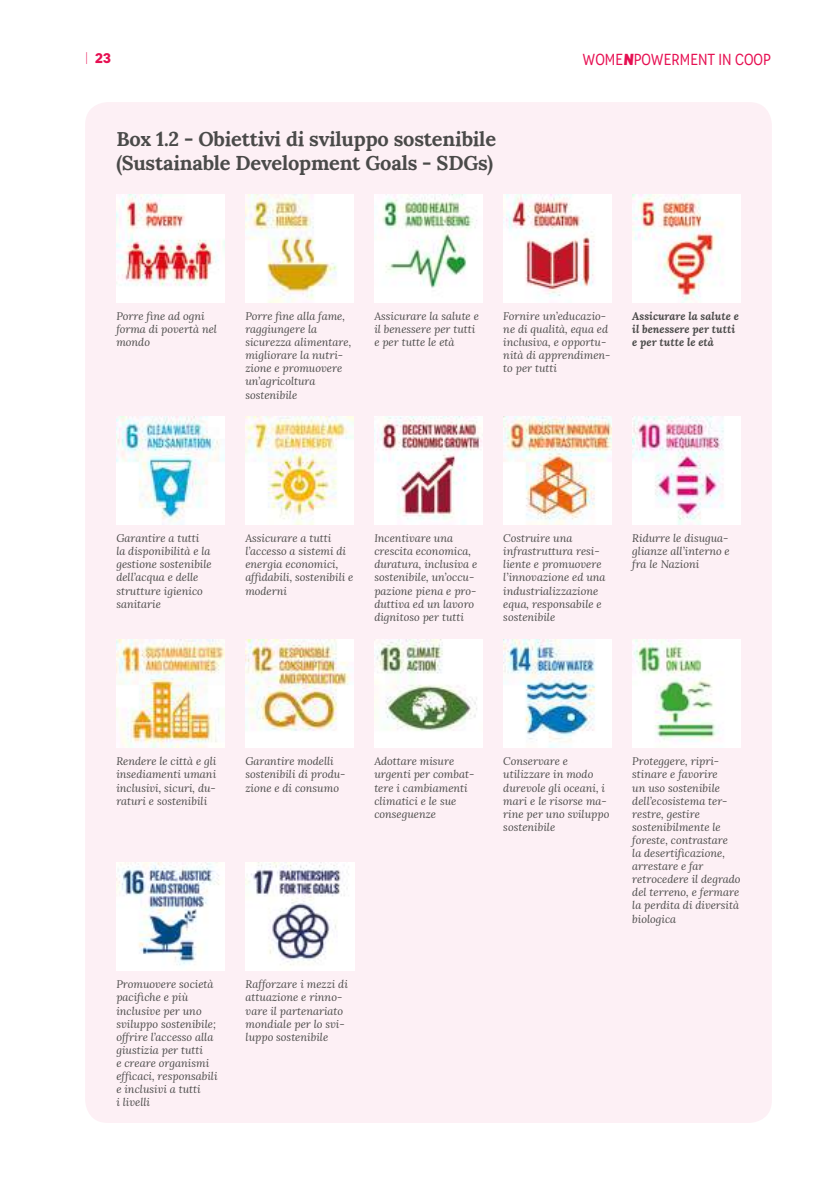
<style>
.page{position:relative;width:840px;height:1191px;background:#fff}
.page>*{position:absolute;margin:0;border:0;box-sizing:border-box;transform-origin:0 0}
.t1{font:700 20px/24px "Lora";letter-spacing:-.01em;color:#4a4a49}
.t2{font:condensed 16px "Novecento";color:#e61052}
.t3{font:700 14px "Novecento";color:#e61052}
.t4{font:italic 11px/13px "Lora";color:#4a4a49}
.t5{font:italic 700 11px/13px "Lora";color:#4a4a49}
.s1{font-weight:300}
.s2{font-family:"Novecento Narrow Ult";font-weight:700;font-stretch:normal}
</style>
<div class="page">
<div style="left:85px;top:102px;width:686px;height:1021px;background:#fdf0f5;border-radius:23px"></div>
<img style="left:116px;top:194px;width:108px;height:108px">
<img style="left:245px;top:194px;width:108px;height:108px">
<img style="left:374px;top:194px;width:108px;height:108px">
<img style="left:503px;top:194px;width:108px;height:108px">
<img style="left:632px;top:194px;width:108px;height:108px">
<img style="left:116px;top:639px;width:108px;height:109px">
<img style="left:245px;top:639px;width:108px;height:109px">
<img style="left:374px;top:639px;width:108px;height:109px">
<img style="left:503px;top:639px;width:108px;height:109px">
<img style="left:632px;top:639px;width:108px;height:109px">
<img style="left:116px;top:416px;width:108px;height:108px">
<img style="left:245px;top:416px;width:108px;height:108px">
<img style="left:374px;top:416px;width:108px;height:108px">
<img style="left:503px;top:416px;width:108px;height:108px">
<img style="left:632px;top:416px;width:108px;height:108px">
<img style="left:116px;top:862px;width:109px;height:108px">
<img style="left:245px;top:862px;width:109px;height:108px">
<p class="t3" style="left:85px;top:50px;width:27px"><span class="s1">|</span> 23</p>
<h2 class="t2" style="left:582px;top:50px;width:189px">WOME<span class="s2">N</span>POWERMENT IN COOP</h2>
<h1 class="t1" style="left:116px;top:125px;width:381px">Box 1.2 - Obiettivi di sviluppo sostenibile (Sustainable Development Goals - SDGs)</h1>
<p class="t4" style="left:116px;top:309px;width:102px">Porre fine ad ogni forma di povertà nel mondo</p>
<p class="t4" style="left:245px;top:309px;width:107px">Porre fine alla fame, raggiungere la sicurezza alimentare, migliorare la nutri&shy;zione e promuovere un’agricoltura sostenibile</p>
<p class="t4" style="left:374px;top:309px;width:106px">Assicurare la salute e il benessere per tutti e per tutte le età</p>
<p class="t4" style="left:503px;top:309px;width:109px">Fornire un’educazio&shy;ne di qualità, equa ed inclusiva, e opportu&shy;nità di apprendimen&shy;to per tutti</p>
<p class="t5" style="left:632px;top:309px;width:108px">Assicurare la salute e il benessere per tutti e per tutte le età</p>
<p class="t4" style="left:116px;top:531px;width:97px">Garantire a tutti<br>la disponibilità e la gestione sostenibile dell’acqua e delle strutture igienico sanitarie</p>
<p class="t4" style="left:245px;top:531px;width:109px">Assicurare a tutti l’accesso a sistemi di energia economici, affidabili, sostenibili e moderni</p>
<p class="t4" style="left:374px;top:531px;width:104px">Incentivare una crescita economica, duratura, inclusiva e sostenibile, un’occu&shy;pazione piena e pro&shy;duttiva ed un lavoro dignitoso per tutti</p>
<p class="t4" style="left:503px;top:531px;width:104px">Costruire una infrastruttura resi&shy;liente e promuovere l’innovazione ed una industrializzazione equa, responsabile e sostenibile</p>
<p class="t4" style="left:632px;top:531px;width:99px;text-align:justify">Ridurre le disugua&shy;glianze all’interno e fra le Nazioni</p>
<p class="t4" style="left:116px;top:754px;width:102px;text-align:justify">Rendere le città e gli insediamenti umani inclusivi, sicuri, du&shy;raturi e sostenibili</p>
<p class="t4" style="left:245px;top:754px;width:102px">Garantire modelli sostenibili di produ&shy;zione e di consumo</p>
<p class="t4" style="left:374px;top:754px;width:101px">Adottare misure urgenti per combat&shy;tere i cambiamenti climatici e le sue conseguenze</p>
<p class="t4" style="left:503px;top:754px;width:107px">Conservare e utilizzare in modo durevole gli oceani, i mari e le risorse ma&shy;rine per uno sviluppo sostenibile</p>
<p class="t4" style="left:632px;top:754px;width:110px">Proteggere, ripri&shy;stinare e favorire<br>un uso sostenibile dell’ecosistema ter&shy;restre, gestire sostenibilmente le foreste, contrastare<br>la desertificazione, arrestare e far retrocedere il degrado del terreno, e fermare la perdita di diversità biologica</p>
<p class="t4" style="left:116px;top:977px;width:103px">Promuovere società pacifiche e più inclusive per uno sviluppo sostenibile; offrire l’accesso alla giustizia per tutti<br>e creare organismi efficaci, responsabili e inclusivi a tutti<br>i livelli</p>
<p class="t4" style="left:245px;top:977px;width:104px">Rafforzare i mezzi di attuazione e rinno&shy;vare il partenariato mondiale per lo svi&shy;luppo sostenibile</p>
</div>
